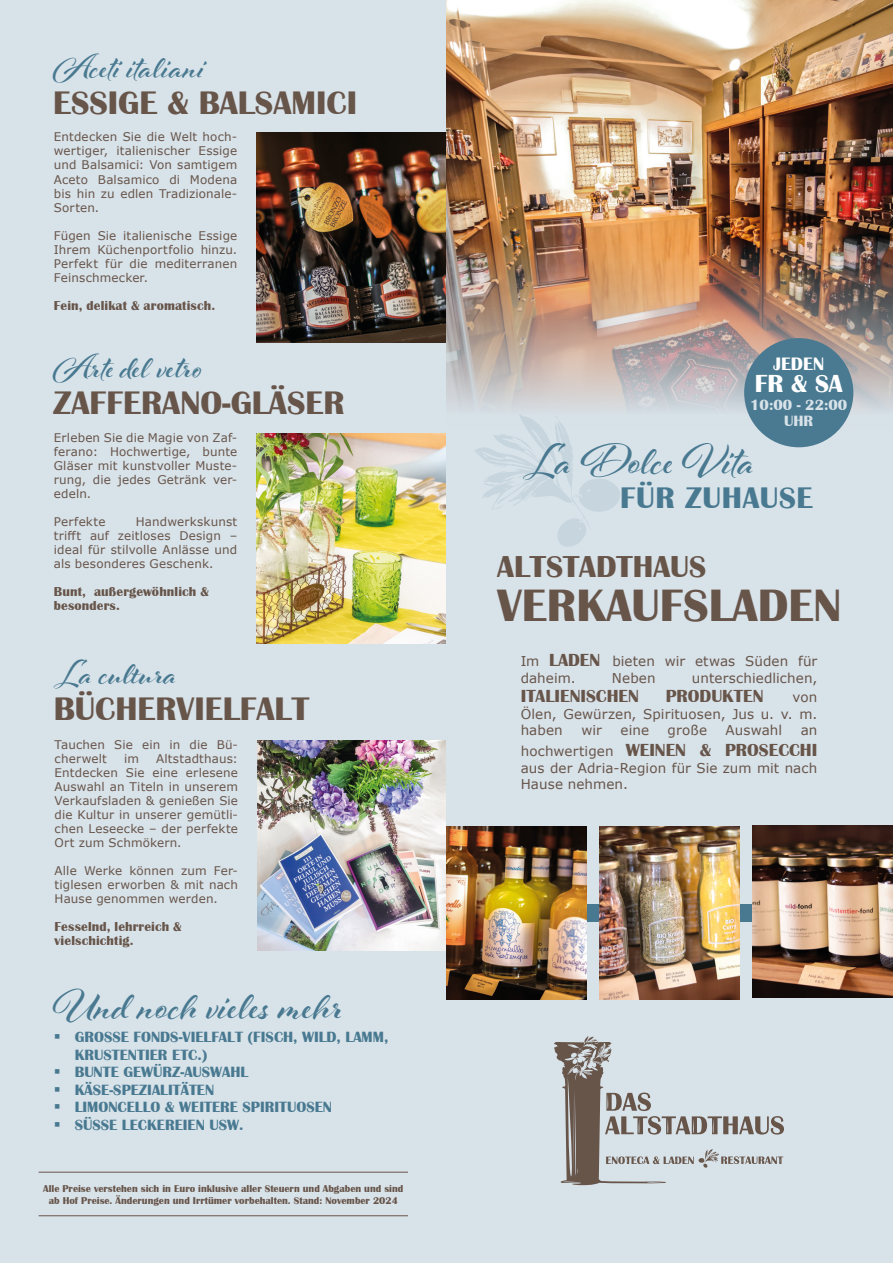
<style>
.page{position:relative;width:893px;height:1263px;background:#d8e2e9}
.page>*{position:absolute;margin:0;border:0;box-sizing:border-box;transform-origin:0 0}
.t1{font:700 46.65px "Britannic";color:#67554a}
.t2{font:700 46.2px "Al Fresco";letter-spacing:.01em;color:#487990}
.t3{font:700 45.3px "Al Fresco";letter-spacing:.01em;color:#487990}
.t4{font:700 36.3px "Al Fresco";letter-spacing:.01em;color:#487990}
.t5{font:700 36.3px "Al Fresco";letter-spacing:.035em;color:#487990}
.t6{font:700 33.6px "Britannic";color:#67554a}
.t7{font:700 31.2px "Britannic";color:#67554a}
.t8{font:700 30.75px "Britannic";letter-spacing:.02em;color:#487990}
.t9{font:700 25.5px "Britannic";color:#fff}
.t10{font:700 18.6px "Britannic";color:#fff}
.t11{font:700 18px "Britannic";color:#67554a}
.t12{font:700 15.45px "Britannic";color:#d8e2e9}
.t13{font:700 15.3px/17.4px "Britannic";color:#487990}
.t14{font:13.5px/16.5px "Verdana";letter-spacing:.005em;color:#67554a}
.t15{font:700 13.35px "Britannic";letter-spacing:.01em;color:#67554a}
.t16{font:11.85px/14px "Verdana";letter-spacing:.015em;color:#67554a;text-align:justify}
.t17{font:700 10.2px/11.6px "Britannic";color:#67554a;text-align:center}
.s1{font-family:"Britannic";font-weight:700;font-size:18px}
.s2{font-family:"Verdana";font-weight:400;font-size:13.5px}
</style>
<div class="page">
<hr style="left:39px;top:1172px;width:369px;height:1px;background:#67554a">
<hr style="left:39px;top:1215px;width:369px;height:1px;background:#67554a">
<img style="left:257px;top:132px;width:189px;height:211px">
<img style="left:258px;top:740px;width:188px;height:210px">
<svg style="left:475px;top:429px;width:145px;height:118px"></svg>
<div style="left:473px;top:904px;width:420px;height:17px;background:#487990"></div>
<img style="left:753px;top:826px;width:140px;height:172px">
<img style="left:600px;top:826px;width:140px;height:173px">
<img style="left:446px;top:826px;width:140px;height:173px">
<img style="left:446px;top:1px;width:447px;height:428px">
<div style="left:744px;top:338px;width:109px;height:109px;background:#497a91;border-radius:50%"></div>
<img style="left:257px;top:433px;width:189px;height:210px">
<svg style="left:554px;top:1036px;width:230px;height:149px"></svg>
<p class="t4" style="left:53px;top:43px;width:152px">Aceti italiani</p>
<p class="t6" style="left:53px;top:84px;width:305px">ESSIGE &amp; BALSAMICI</p>
<p class="t16" style="left:54px;top:130px;width:185px">Entdecken Sie die Welt hoch&shy;wertiger, italienischer Essige und Balsamici: Von samtigem Aceto Balsamico di Modena bis hin zu edlen Tradizionale-Sorten.</p>
<p class="t16" style="left:54px;top:228px;width:185px">Fügen Sie italienische Essige Ihrem Küchenportfolio hinzu.<br>Perfekt für die mediterranen Feinschmecker.</p>
<p class="t15" style="left:54px;top:298px;width:163px">Fein, delikat &amp; aromatisch.</p>
<p class="t5" style="left:53px;top:343px;width:151px">Arte del vetro</p>
<p class="t6" style="left:53px;top:383px;width:293px">ZAFFERANO-GLÄSER</p>
<p class="t16" style="left:54px;top:431px;width:185px">Erleben Sie die Magie von Zaf&shy;ferano: Hochwertige, bunte Gläser mit kunstvoller Muste&shy;rung, die jedes Getränk ver&shy;edeln.</p>
<p class="t16" style="left:54px;top:515px;width:53px">Perfekte</p>
<p class="t16" style="left:54px;top:515px;width:185px;text-indent:82px">Handwerkskunst trifft auf zeitloses Design – ideal für stilvolle Anlässe und als besonderes Geschenk.</p>
<p class="t15" style="left:54px;top:584px;width:157px">Bunt, außergewöhnlich &amp;</p>
<p class="t15" style="left:54px;top:598px;width:67px">besonders.</p>
<p class="t4" style="left:54px;top:649px;width:124px">La cultura</p>
<p class="t6" style="left:54px;top:689px;width:257px">BÜCHERVIELFALT</p>
<p class="t16" style="left:55px;top:737px;width:185px">Tauchen Sie ein in die Bü&shy;cherwelt</p>
<p class="t16" style="left:55px;top:751px;width:185px;text-indent:101px">Altstadthaus:<br>Entdecken Sie eine erlesene Auswahl an Titeln in unserem Verkaufsladen &amp; genießen Sie die Kultur in unserer gemütli&shy;chen Leseecke – der perfekte Ort zum Schmökern.</p>
<p class="t16" style="left:55px;top:863px;width:185px">Alle Werke können zum Fer&shy;tiglesen erworben &amp; mit nach Hause genommen werden.</p>
<p class="t15" style="left:55px;top:919px;width:129px">Fesselnd, lehrreich &amp;</p>
<p class="t15" style="left:55px;top:933px;width:81px">vielschichtig.</p>
<p class="t16" style="left:124px;top:751px;width:16px">im</p>
<p class="t3" style="left:53px;top:976px;width:292px">Und noch vieles mehr</p>
<p class="t13" style="left:75px;top:1028px;width:315px">GROSSE FONDS-VIELFALT (FISCH, WILD, LAMM,<br>KRUSTENTIER ETC.)</p>
<p class="t13" style="left:75px;top:1063px;width:175px">BUNTE GEWÜRZ-AUSWAHL</p>
<p class="t13" style="left:75px;top:1081px;width:141px">KÄSE-SPEZIALITÄTEN</p>
<p class="t13" style="left:75px;top:1098px;width:259px">LIMONCELLO &amp; WEITERE SPIRITUOSEN</p>
<p class="t13" style="left:75px;top:1116px;width:170px">SÜSSE LECKEREIEN USW.</p>
<p class="t17" style="left:43px;top:1183px;width:362px">Alle Preise verstehen sich in Euro inklusive aller Steuern und Abgaben und sind ab Hof Preise. Änderungen und Irrtümer vorbehalten. Stand: November 2024</p>
<p class="t10" style="left:773px;top:353px;width:52px">JEDEN</p>
<p class="t9" style="left:755px;top:369px;width:89px">FR &amp; SA</p>
<p class="t12" style="left:750px;top:396px;width:98px">10:00 - 22:00</p>
<p class="t12" style="left:784px;top:413px;width:31px">UHR</p>
<p class="t2" style="left:523px;top:430px;width:233px">La Dolce Vita</p>
<p class="t8" style="left:620px;top:481px;width:194px">FÜR ZUHAUSE</p>
<p class="t7" style="left:497px;top:549px;width:211px">ALTSTADTHAUS</p>
<p class="t1" style="left:497px;top:579px;width:346px">VERKAUFSLADEN</p>
<p class="t14" style="left:521px;top:653px;width:298px">Im <span class="s1">LADEN</span> bieten wir etwas Süden für daheim.</p>
<p class="t14" style="left:612px;top:669px;width:45px">Neben</p>
<p class="t14" style="left:692px;top:669px;width:127px">unterschiedlichen,</p>
<p class="t11" style="left:521px;top:686px;width:120px">ITALIENISCHEN</p>
<p class="t11" style="left:666px;top:686px;width:99px">PRODUKTEN</p>
<p class="t14" style="left:521px;top:689px;width:298px;text-align:justify;text-indent:272px">von Ölen, Gewürzen, Spirituosen, Jus u. v. m. haben</p>
<p class="t14" style="left:581px;top:722px;width:22px">wir</p>
<p class="t14" style="left:620px;top:722px;width:30px">eine</p>
<p class="t14" style="left:668px;top:722px;width:41px">große</p>
<p class="t14" style="left:726px;top:722px;width:58px">Auswahl</p>
<p class="t14" style="left:801px;top:722px;width:18px">an</p>
<p class="t11" style="left:521px;top:740px;width:298px"><span class="s2">hochwertigen</span> WEINEN &amp; PROSECCHI</p>
<p class="t14" style="left:521px;top:759px;width:298px">aus der Adria-Region für Sie zum mit nach<br>Hause nehmen.</p>
</div>
